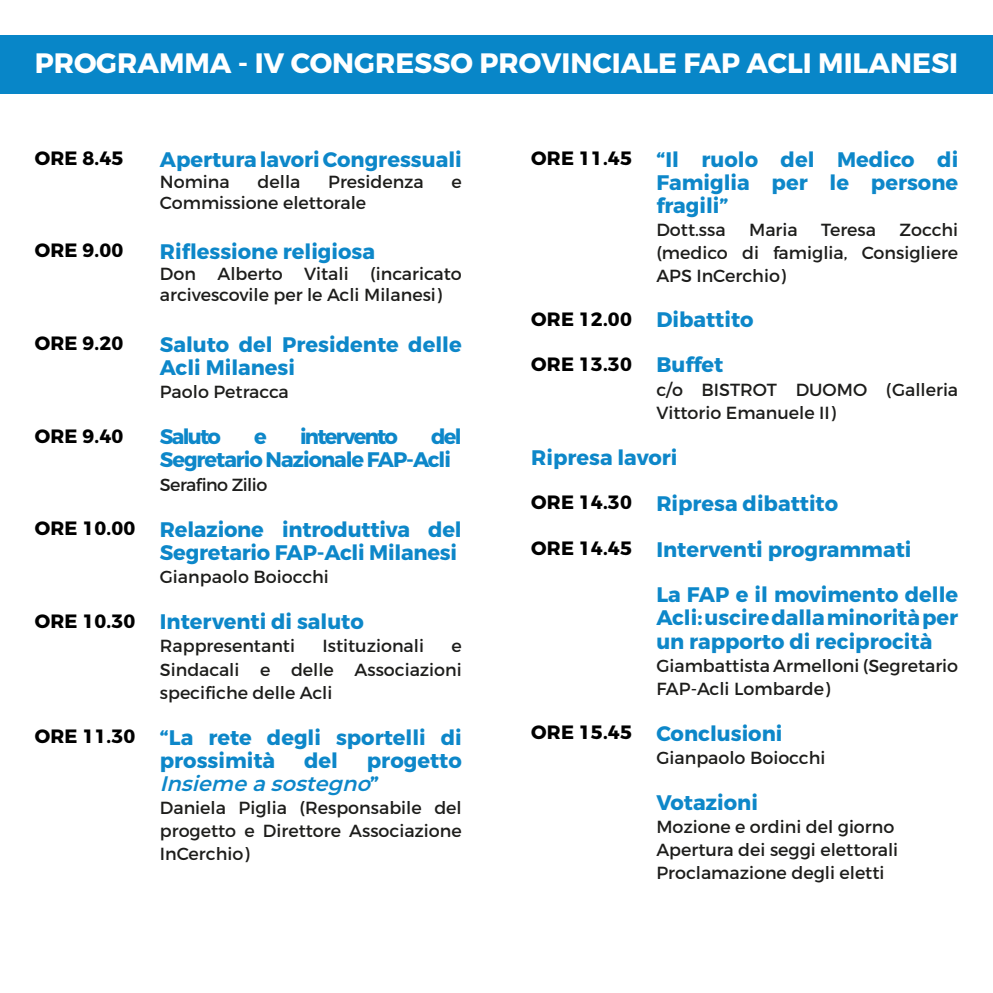
<style>
.page{position:relative;width:993px;height:993px;background:#fff}
.page>*{position:absolute;margin:0;border:0;box-sizing:border-box;transform-origin:0 0}
.t1{font:700 28px "Montserrat";color:#fff}
.t2{font:700 21px/23.1px "Montserrat";color:#0d87c9}
.t3{font:700 21px/23.1px "Montserrat";letter-spacing:-.05em;color:#0d87c9}
.t4{font:italic 600 21px/23.1px "Montserrat";color:#0d87c9}
.t5{font:700 21px "Montserrat";letter-spacing:-.08em;color:#0d87c9}
.t6{font:700 19.25px "Montserrat";letter-spacing:.01em;color:#000}
.t7{font:17.5px/23.1px "Montserrat";color:#1d1d1b}
.t8{font:17.5px "Montserrat";letter-spacing:-.03em;color:#1d1d1b}
.s1{font-weight:700;font-style:normal}
</style>
<div class="page">
<div style="left:0;top:35px;width:992px;height:58px;background:#0886c8"></div>
<p class="t1" style="left:35px;top:46px;width:924px">PROGRAMMA - IV CONGRESSO PROVINCIALE FAP ACLI MILANESI</p>
<p class="t6" style="left:35px;top:146px;width:90px">ORE 8.45</p>
<p class="t2" style="left:160px;top:148px;width:303px">Apertura lavori Congressuali</p>
<p class="t7" style="left:160px;top:170px;width:71px">Nomina</p>
<p class="t7" style="left:257px;top:170px;width:44px">della</p>
<p class="t7" style="left:328px;top:170px;width:97px">Presidenza</p>
<p class="t7" style="left:451px;top:170px;width:12px">e</p>
<p class="t7" style="left:160px;top:191px;width:208px">Commissione elettorale</p>
<p class="t6" style="left:35px;top:238px;width:90px">ORE 9.00</p>
<p class="t2" style="left:160px;top:240px;width:217px">Riflessione religiosa</p>
<p class="t7" style="left:160px;top:263px;width:303px;line-height:21px">Don Alberto Vitali (incaricato arcivescovile per le Acli Milanesi)</p>
<p class="t6" style="left:35px;top:331px;width:90px">ORE 9.20</p>
<p class="t2" style="left:160px;top:333px;width:303px">Saluto del Presidente delle<br>Acli Milanesi</p>
<p class="t7" style="left:160px;top:380px;width:130px">Paolo Petracca</p>
<p class="t6" style="left:35px;top:423px;width:90px">ORE 9.40</p>
<p class="t2" style="left:160px;top:425px;width:63px">Saluto</p>
<p class="t2" style="left:254px;top:425px;width:14px">e</p>
<p class="t5" style="left:300px;top:423px;width:99px">intervento</p>
<p class="t3" style="left:160px;top:425px;width:303px;text-indent:271px">del<br>Segretario Nazionale FAP-Acli</p>
<p class="t8" style="left:160px;top:473px;width:109px">Serafino Zilio</p>
<p class="t6" style="left:35px;top:516px;width:102px">ORE 10.00</p>
<p class="t2" style="left:160px;top:518px;width:303px">Relazione introduttiva del<br>Segretario FAP-Acli Milanesi</p>
<p class="t7" style="left:160px;top:565px;width:170px">Gianpaolo Boiocchi</p>
<p class="t6" style="left:35px;top:608px;width:102px">ORE 10.30</p>
<p class="t2" style="left:160px;top:610px;width:205px">Interventi di saluto</p>
<p class="t7" style="left:160px;top:634px;width:137px">Rappresentanti</p>
<p class="t7" style="left:322px;top:634px;width:103px">Istituzionali</p>
<p class="t7" style="left:160px;top:634px;width:303px;text-align:justify;text-indent:291px">e Sindacali e delle Associazioni specifiche delle Acli</p>
<p class="t6" style="left:35px;top:724px;width:102px">ORE 11.30</p>
<p class="t2" style="left:160px;top:726px;width:303px">“La rete degli sportelli di prossimità</p>
<p class="t2" style="left:304px;top:749px;width:35px">del</p>
<p class="t4" style="left:160px;top:747px;width:303px;text-indent:207px"><span class="s1">progetto<br></span>Insieme asostegno<span class="s1">”</span></p>
<p class="t7" style="left:160px;top:796px;width:303px;text-align:justify">Daniela Piglia (Responsabile del progetto e Direttore Associazione InCerchio)</p>
<p class="t6" style="left:531px;top:146px;width:102px">ORE 11.45</p>
<p class="t2" style="left:656px;top:148px;width:303px;text-align:justify">“Il ruolo del Medico di Famiglia per le persone fragili”</p>
<p class="t7" style="left:656px;top:218px;width:71px">Dott.ssa</p>
<p class="t7" style="left:748px;top:218px;width:50px">Maria</p>
<p class="t7" style="left:820px;top:218px;width:56px">Teresa</p>
<p class="t7" style="left:656px;top:218px;width:303px;text-align:justify;text-indent:243px">Zocchi (medico di famiglia, Consigliere APS InCerchio)</p>
<p class="t6" style="left:531px;top:307px;width:102px">ORE 12.00</p>
<p class="t2" style="left:656px;top:309px;width:99px">Dibattito</p>
<p class="t6" style="left:531px;top:352px;width:102px">ORE 13.30</p>
<p class="t2" style="left:656px;top:353px;width:69px">Buffet</p>
<p class="t7" style="left:656px;top:377px;width:303px">c/o BISTROT DUOMO (Galleria<br>Vittorio Emanuele II)</p>
<p class="t2" style="left:531px;top:446px;width:148px">Ripresa lavori</p>
<p class="t6" style="left:531px;top:490px;width:102px">ORE 14.30</p>
<p class="t2" style="left:656px;top:492px;width:183px">Ripresa dibattito</p>
<p class="t6" style="left:531px;top:536px;width:102px">ORE 14.45</p>
<p class="t2" style="left:656px;top:537px;width:256px">Interventi programmati</p>
<p class="t2" style="left:656px;top:583px;width:303px;text-align:justify">La FAP e il movimento delle Acli: uscire dalla minorità per un rapporto di reciprocità</p>
<p class="t7" style="left:656px;top:653px;width:303px">Giambattista Armelloni (Segretario<br>FAP-Acli Lombarde)</p>
<p class="t6" style="left:531px;top:719px;width:102px">ORE 15.45</p>
<p class="t2" style="left:656px;top:721px;width:127px">Conclusioni</p>
<p class="t7" style="left:656px;top:745px;width:170px">Gianpaolo Boiocchi</p>
<p class="t2" style="left:656px;top:790px;width:103px">Votazioni</p>
<p class="t7" style="left:656px;top:814px;width:239px">Mozione e ordini del giorno</p>
<p class="t7" style="left:656px;top:837px;width:243px">Apertura dei seggi elettorali</p>
<p class="t7" style="left:656px;top:860px;width:229px">Proclamazione degli eletti</p>
</div>
